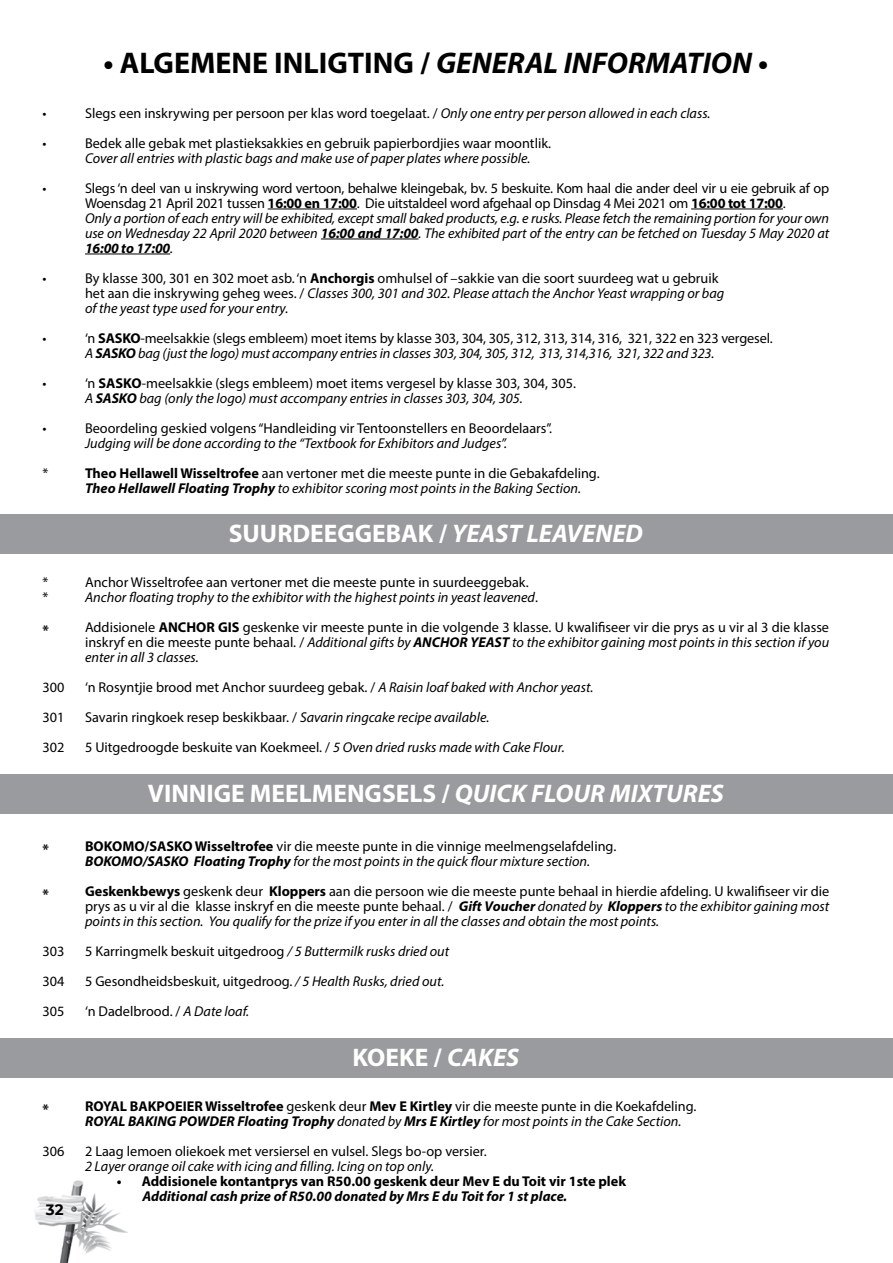
<style>
.page{position:relative;width:893px;height:1263px;background:#fff}
.page>*{position:absolute;margin:0;border:0;box-sizing:border-box;transform-origin:0 0}
.t1{font:700 30px "Myriad Pro";color:#000}
.t2{font:700 25.5px "Myriad Pro";color:#fff}
.t3{font:700 15px "Montserrat";color:#000}
.t4{font:14.25px/15px "Myriad Pro";color:#000}
.t5{font:italic 14.25px/15px "Myriad Pro";color:#000}
.t6{font:700 14.25px "Myriad Pro";color:#000}
.t7{font:italic 700 14.25px "Myriad Pro";color:#000}
.s1{font-style:italic}
.s2{font-style:normal}
.s3{font-weight:700;font-style:normal}
.s4{font-weight:700}
.s5{font-weight:700;font-style:italic}
</style>
<div class="page">
<img style="left:34px;top:1180px;width:94px;height:83px">
<div style="left:0;top:515px;width:893px;height:39px;background:#999b9e"></div>
<div style="left:0;top:774px;width:893px;height:39px;background:#999b9e"></div>
<div style="left:0;top:1038px;width:893px;height:40px;background:#999b9e"></div>
<hr style="left:268px;top:209px;width:89px;height:1px;background:#000">
<hr style="left:691px;top:209px;width:92px;height:1px;background:#000">
<hr style="left:321px;top:239px;width:98px;height:1px;background:#000">
<hr style="left:85px;top:254px;width:85px;height:1px;background:#000">
<hr style="left:892px;top:109px;width:1px;height:40px;background:#999b9e">
<hr style="left:892px;top:355px;width:1px;height:39px;background:#999b9e">
<hr style="left:892px;top:613px;width:1px;height:40px;background:#999b9e">
<hr style="left:892px;top:828px;width:1px;height:39px;background:#999b9e">
<h1 class="t1" style="left:104px;top:43px;width:666px">• ALGEMENE INLIGTING / <span class="s1">GENERAL INFORMATION</span> •</h1>
<p class="t4" style="left:43px;top:105px;width:6px">•</p>
<p class="t4" style="left:85px;top:105px;width:627px">Slegs een inskrywing per persoon per klas word toegelaat. / <span class="s1">Only one entry per person allowed in each class.</span></p>
<p class="t4" style="left:43px;top:135px;width:6px">•</p>
<p class="t4" style="left:85px;top:135px;width:468px">Bedek alle gebak met plastieksakkies en gebruik papierbordjies waar moontlik.</p>
<p class="t5" style="left:85px;top:150px;width:447px">Cover all entries with plastic bags and make use of paper plates where possible.</p>
<p class="t4" style="left:43px;top:180px;width:6px">•</p>
<p class="t5" style="left:85px;top:180px;width:746px"><span class="s2">Slegs ‘n deel van u inskrywing word vertoon, behalwe kleingebak, bv. 5 beskuite. Kom haal die ander deel vir u eie gebruik af op Woensdag 21 April 2021 tussen</span> <span class="s3">16:00 en 17:00</span><span class="s2">. Die uitstaldeel word afgehaal op Dinsdag 4 Mei 2021 om</span> <span class="s3">16:00 tot 17:00</span><span class="s2">.<br></span>Only a portion of each entry will be exhibited, except small baked products, e.g. e rusks. Please fetch the remaining portion for your own use on Wednesday 22 April 2020 between <span class="s4">16:00 and 17:00</span>. The exhibited part of the entry can be fetched on Tuesday 5 May 2020 at <span class="s4">16:00 to 17:00</span>.</p>
<p class="t4" style="left:42px;top:270px;width:6px">•</p>
<p class="t4" style="left:85px;top:270px;width:641px">By klasse 300, 301 en 302 moet asb. ‘n <span class="s4">Anchorgis</span> omhulsel of –sakkie van die soort suurdeeg wat u gebruik het aan die inskrywing geheg wees. / <span class="s1">Classes 300, 301 and 302. Please attach the Anchor Yeast wrapping or bag of the yeast type used for your entry.</span></p>
<p class="t4" style="left:42px;top:330px;width:6px">•</p>
<p class="t4" style="left:85px;top:330px;width:689px">‘n <span class="s4">SASKO</span>-meelsakkie (slegs embleem) moet items by klasse 303, 304, 305, 312, 313, 314, 316, 321, 322 en 323 vergesel.<br><span class="s1">A</span> <span class="s5">SASKO</span> <span class="s1">bag (just the logo) must accompany entries in classes 303, 304, 305, 312, 313, 314,316, 321, 322 and 323.</span></p>
<p class="t4" style="left:42px;top:375px;width:6px">•</p>
<p class="t4" style="left:85px;top:375px;width:493px">‘n <span class="s4">SASKO</span>-meelsakkie (slegs embleem) moet items vergesel by klasse 303, 304, 305.<br><span class="s1">A</span> <span class="s5">SASKO</span> <span class="s1">bag (only the logo) must accompany entries in classes 303, 304, 305.</span></p>
<p class="t5" style="left:42px;top:420px;width:5px">•</p>
<p class="t4" style="left:85px;top:420px;width:469px">Beoordeling geskied volgens“Handleiding vir Tentoonstellers en Beoordelaars”.</p>
<p class="t5" style="left:85px;top:435px;width:424px">Judging will be done according to the “Textbook for Exhibitors and Judges”.</p>
<p class="t4" style="left:42px;top:465px;width:7px">*</p>
<p class="t4" style="left:85px;top:465px;width:516px"><span class="s4">Theo Hellawell Wisseltrofee</span> aan vertoner met die meeste punte in die Gebakafdeling.<br><span class="s5">Theo Hellawell Floating Trophy</span> <span class="s1">to exhibitor scoring most points in the Baking Section.</span></p>
<h2 class="t2" style="left:229px;top:517px;width:416px">SUURDEEGGEBAK / <span class="s1">YEAST LEAVENED</span></h2>
<p class="t4" style="left:43px;top:575px;width:7px">*</p>
<p class="t4" style="left:85px;top:575px;width:445px">Anchor Wisseltrofee aan vertoner met die meeste punte in suurdeeggebak.</p>
<p class="t4" style="left:43px;top:590px;width:7px">*</p>
<p class="t5" style="left:85px;top:590px;width:454px">Anchor floating trophy to the exhibitor with the highest points in yeast leavened<span class="s2">.</span></p>
<p class="t6" style="left:43px;top:621px;width:8px">*</p>
<p class="t4" style="left:85px;top:620px;width:746px;text-align:justify">Addisionele <span class="s4">ANCHOR GIS</span> geskenke vir meeste punte in die volgende 3 klasse. U kwalifiseer vir die prys as u vir al 3 die klasse inskryf en die meeste punte behaal. / <span class="s1">Additional gifts by</span> <span class="s5">ANCHOR YEAST</span> <span class="s1">to the exhibitor gaining most points in this section if you enter in all 3 classes.</span></p>
<p class="t4" style="left:43px;top:680px;width:23px">300</p>
<p class="t4" style="left:85px;top:680px;width:510px">‘n Rosyntjie brood met Anchor suurdeeg gebak. / <span class="s1">A Raisin loaf baked with Anchor yeast.</span></p>
<p class="t4" style="left:43px;top:710px;width:23px">301</p>
<p class="t4" style="left:85px;top:710px;width:406px">Savarin ringkoek resep beskikbaar. / <span class="s1">Savarin ringcake recipe available.</span></p>
<p class="t4" style="left:43px;top:740px;width:23px">302</p>
<p class="t4" style="left:85px;top:740px;width:481px">5 Uitgedroogde beskuite van Koekmeel. / <span class="s1">5 Oven dried rusks made with Cake Flour.</span></p>
<h2 class="t2" style="left:148px;top:776px;width:577px">VINNIGE MEELMENGSELS / <span class="s1">QUICK FLOUR MIXTURES</span></h2>
<p class="t6" style="left:43px;top:840px;width:8px">*</p>
<p class="t4" style="left:85px;top:839px;width:533px"><span class="s4">BOKOMO/SASKO Wisseltrofee</span> vir die meeste punte in die vinnige meelmengselafdeling.<br><span class="s5">BOKOMO/SASKO Floating Trophy</span> <span class="s1">for the most points in the quick flour mixture section.</span></p>
<p class="t6" style="left:43px;top:885px;width:8px">*</p>
<p class="t4" style="left:85px;top:884px;width:746px;text-align:justify"><span class="s4">Geskenkbewys</span> geskenk deur <span class="s4">Kloppers</span> aan die persoon wie die meeste punte behaal in hierdie afdeling. U kwalifiseer vir die prys as u vir al die klasse inskryf en die meeste punte behaal. / <span class="s5">Gift Voucher</span> <span class="s1">donated by</span> <span class="s5">Kloppers</span> <span class="s1">to the exhibitor gaining most points in this section. You qualify for the prize if you enter in all the classes and obtain the most points.</span></p>
<p class="t4" style="left:43px;top:944px;width:23px">303</p>
<p class="t4" style="left:85px;top:944px;width:366px">5 Karringmelk beskuit uitgedroog <span class="s1">/ 5 Buttermilk rusks dried out</span></p>
<p class="t4" style="left:43px;top:974px;width:23px">304</p>
<p class="t4" style="left:85px;top:974px;width:361px">5 Gesondheidsbeskuit, uitgedroog. <span class="s1">/ 5 Health Rusks, dried out.</span></p>
<p class="t4" style="left:43px;top:1004px;width:23px">305</p>
<p class="t4" style="left:85px;top:1004px;width:166px">‘n Dadelbrood. / <span class="s1">A Date loaf.</span></p>
<h2 class="t2" style="left:352px;top:1040px;width:168px">KOEKE / <span class="s1">CAKES</span></h2>
<p class="t6" style="left:43px;top:1099px;width:8px">*</p>
<p class="t4" style="left:85px;top:1098px;width:613px"><span class="s4">ROYAL BAKPOEIER Wisseltrofee</span> geskenk deur <span class="s4">Mev E Kirtley</span> vir die meeste punte in die Koekafdeling.<br><span class="s5">ROYAL BAKING POWDER Floating Trophy</span> <span class="s1">donated by</span> <span class="s5">Mrs E Kirtley</span> <span class="s1">for most points in the Cake Section.</span></p>
<p class="t4" style="left:43px;top:1143px;width:23px">306</p>
<p class="t4" style="left:85px;top:1143px;width:403px">2 Laag lemoen oliekoek met versiersel en vulsel. Slegs bo-op versier.</p>
<p class="t5" style="left:85px;top:1158px;width:351px">2 Layer orange oil cake with icing and filling. Icing on top only.</p>
<p class="t6" style="left:117px;top:1171px;width:511px">• Addisionele kontantprys van R50.00 geskenk deur Mev E du Toit vir 1ste plek</p>
<p class="t7" style="left:143px;top:1186px;width:426px">Additional cash prize of R50.00 donated by Mrs E du Toit for 1 st place.</p>
<p class="t3" style="left:46px;top:1199px;width:19px">32</p>
</div>
